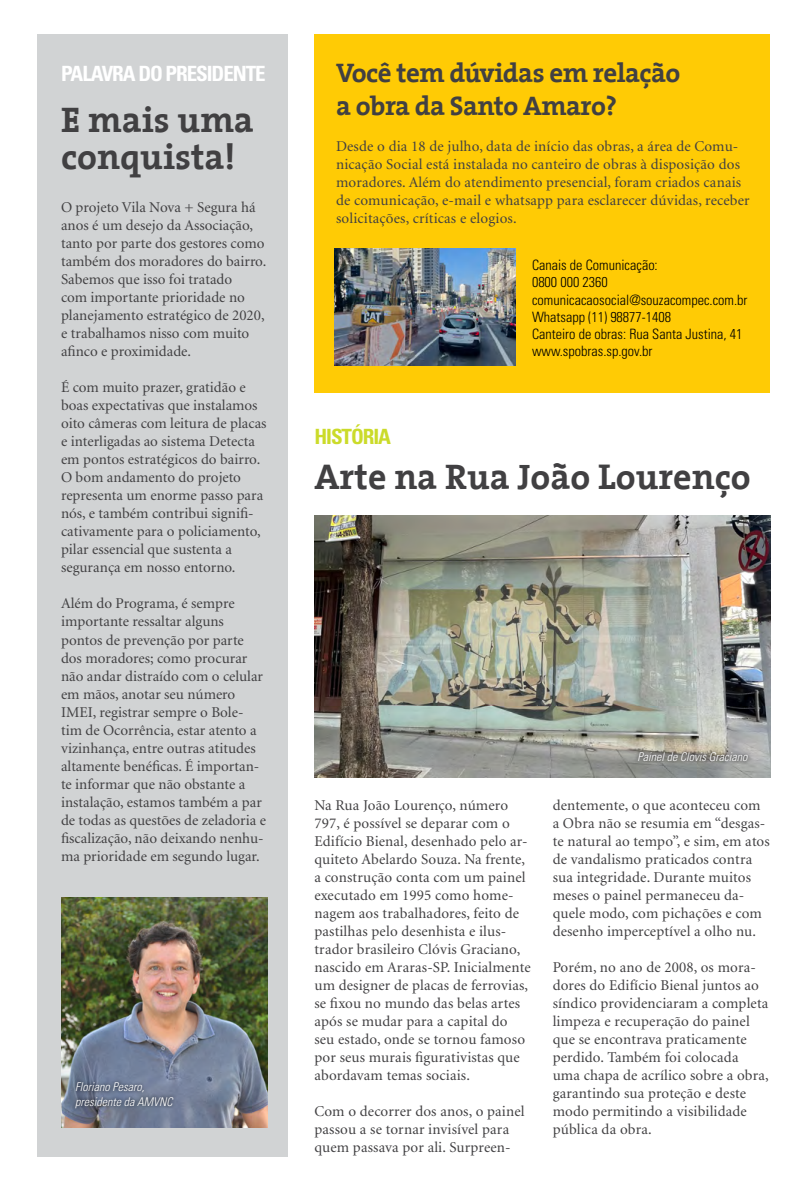
<style>
.page{position:relative;width:808px;height:1191px;background:#fff}
.page>*{position:absolute;margin:0;border:0;box-sizing:border-box;transform-origin:0 0}
.t1{font:700 36px/37.5px "The Serif";color:#414042}
.t2{font:700 27px/32.4px "The Serif";letter-spacing:-.02em;color:#414042}
.t3{font:700 condensed 21px "Univers";letter-spacing:-.05em;color:#fff}
.t4{font:700 condensed 21px "Univers";letter-spacing:-.05em;color:#cbdb2a}
.t5{font:15px/18px "Minion";letter-spacing:.005em;color:#414042}
.t6{font:300 condensed 14.25px/17.1px "Univers";color:#000}
.t7{font:italic 300 condensed 12px/14.4px "Univers";color:#fff}
</style>
<div class="page">
<div style="left:38px;top:34px;width:250px;height:1123px;background:#d1d3d4"></div>
<img style="left:61px;top:897px;width:207px;height:230px">
<div style="left:71px;top:1078px;width:106px;height:33px;background:#000;opacity:.8"></div>
<img style="left:314px;top:515px;width:456px;height:262px">
<div style="left:314px;top:34px;width:456px;height:358px;background:#ffcb05"></div>
<img style="left:334px;top:249px;width:181px;height:116px">
<div style="left:634px;top:748px;width:118px;height:17px;background:#000;opacity:.8"></div>
<h3 class="t3" style="left:61px;top:60px;width:206px">PALAVRA DO PRESIDENTE</h3>
<h1 class="t1" style="left:61px;top:100px;width:194px">E mais uma conquista!</h1>
<p class="t5" style="left:61px;top:199px;width:207px">O projeto Vila Nova + Segura há anos é um desejo da Associação, tanto por parte dos gestores como também dos moradores do bairro.<br>Sabemos que isso foi tratado<br>com importante prioridade no planejamento estratégico de 2020, e trabalhamos nisso com muito afinco e proximidade.</p>
<p class="t5" style="left:61px;top:379px;width:207px">É com muito prazer, gratidão e boas expectativas que instalamos oito câmeras com leitura de placas e interligadas ao sistema Detecta em pontos estratégicos do bairro.<br>O bom andamento do projeto representa um enorme passo para nós, e também contribui signifi&shy;cativamente para o policiamento, pilar essencial que sustenta a segurança em nosso entorno.</p>
<p class="t5" style="left:61px;top:595px;width:207px">Além do Programa, é sempre importante ressaltar alguns pontos de prevenção por parte dos moradores; como procurar não andar distraído com o celular em mãos, anotar seu número<br>IMEI, registrar sempre o Bole&shy;tim de Ocorrência, estar atento a vizinhança, entre outras atitudes altamente benéficas. É importan&shy;te informar que não obstante a instalação, estamos também a par de todas as questões de zeladoria e fiscalização, não deixando nenhu&shy;ma prioridade em segundo lugar.</p>
<p class="t7" style="left:75px;top:1079px;width:99px">Floriano Pesaro, presidente da AMVNC</p>
<h2 class="t2" style="left:336px;top:56px;width:346px">Você tem dúvidas em relação a obra da Santo Amaro?</h2>
<p class="t5" style="left:336px;top:137px;width:415px">Desde o dia 18 de julho, data de início das obras, a área de Comu&shy;nicação Social está instalada no canteiro de obras à disposição dos moradores. Além do atendimento presencial, foram criados canais de comunicação, e-mail e whatsapp para esclarecer dúvidas, receber solicitações, críticas e elogios.</p>
<p class="t6" style="left:532px;top:256px;width:217px">Canais de Comunicação:<br>0800 000 2360 comunicacaosocial@souzacompec.com.br<br>Whatsapp (11) 98877-1408<br>Canteiro de obras: Rua Santa Justina, 41 www.spobras.sp.gov.br</p>
<h3 class="t4" style="left:314px;top:423px;width:78px">HISTÓRIA</h3>
<h1 class="t1" style="left:314px;top:457px;width:438px">Arte na Rua João Lourenço</h1>
<p class="t5" style="left:314px;top:796px;width:218px">Na Rua João Lourenço, número<br>797, é possível se deparar com o<br>Edifício Bienal, desenhado pelo ar&shy;quiteto Abelardo Souza. Na frente, a construção conta com um painel executado em 1995 como home&shy;nagem aos trabalhadores, feito de pastilhas pelo desenhista e ilus&shy;trador brasileiro Clóvis Graciano, nascido em Araras-SP. Inicialmente um designer de placas de ferrovias, se fixou no mundo das belas artes após se mudar para a capital do seu estado, onde se tornou famoso por seus murais figurativistas que abordavam temas sociais.</p>
<p class="t5" style="left:314px;top:1102px;width:212px">Com o decorrer dos anos, o painel passou a se tornar invisível para quem passava por ali. Surpreen-</p>
<p class="t7" style="left:638px;top:749px;width:111px">Painel de Clovis Graciano</p>
<p class="t5" style="left:553px;top:796px;width:219px">dentemente, o que aconteceu com a Obra não se resumia em “desgas&shy;te natural ao tempo”, e sim, em atos de vandalismo praticados contra sua integridade. Durante muitos meses o painel permaneceu da&shy;quele modo, com pichações e com desenho imperceptível a olho nu.</p>
<p class="t5" style="left:553px;top:958px;width:218px">Porém, no ano de 2008, os mora&shy;dores do Edifício Bienal juntos ao síndico providenciaram a completa limpeza e recuperação do painel que se encontrava praticamente perdido. Também foi colocada uma chapa de acrílico sobre a obra, garantindo sua proteção e deste modo permitindo a visibilidade pública da obra.</p>
</div>
